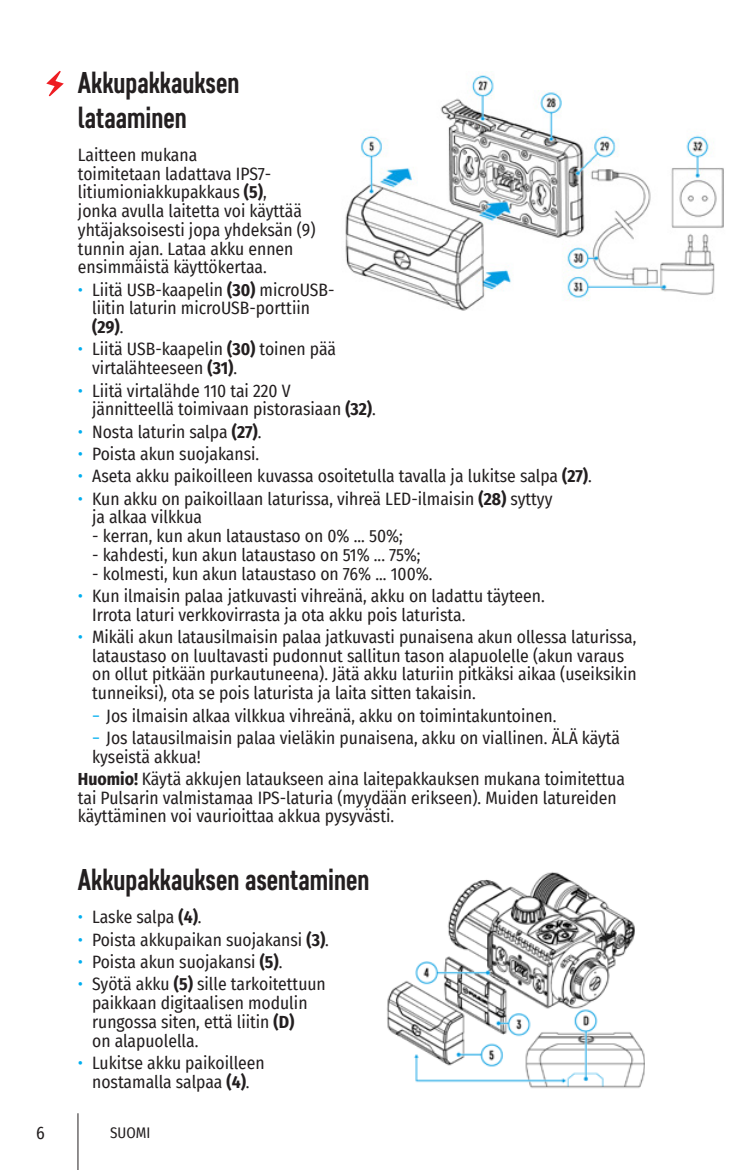
<style>
.page{position:relative;width:730px;height:1170px;background:#fff}
.page>*{position:absolute;margin:0;border:0;box-sizing:border-box;transform-origin:0 0}
.t1{font:700 30px/35px "Core Sans D57 Cn";color:#231f20}
.BODY{font:17.5px/18.8px "Fira Sans Condensed";color:#231f20}
.t2{font:15px "Fira Sans Condensed";color:#231f20}
.s1{font-weight:700}
.s2{color:#00aeef}
</style>
<div class="page">
<hr style="left:78px;top:1113px;width:1px;height:56px;background:#231f20">
<img style="left:387px;top:872px;width:258px;height:216px">
<svg style="left:46px;top:71px;width:18px;height:26px"></svg>
<img style="left:345px;top:74px;width:379px;height:237px">
<p class="t1" style="left:78px;top:64px;width:163px">Akkupakkauksen lataaminen</p>
<p class="BODY" style="left:78px;top:145px;width:239px">Laitteen mukana<br>toimitetaan ladattava IPS7- litiumioniakkupakkaus <span class="s1">(5)</span>,<br>jonka avulla laitetta voi käyttää yhtäjaksoisesti jopa yhdeksän (9) tunnin ajan. Lataa akku ennen ensimmäistä käyttökertaa.</p>
<p class="BODY" style="left:92px;top:280px;width:244px;text-indent:-14px"><span class="s2">•</span> Liitä USB-kaapelin <span class="s1">(30)</span> microUSB&shy;liitin laturin microUSB-porttiin <span class="s1">(29)</span>.</p>
<p class="BODY" style="left:92px;top:339px;width:245px;text-indent:-14px"><span class="s2">•</span> Liitä USB-kaapelin <span class="s1">(30)</span> toinen pää virtalähteeseen <span class="s1">(31)</span>.</p>
<p class="BODY" style="left:92px;top:380px;width:285px;text-indent:-14px"><span class="s2">•</span> Liitä virtalähde 110 tai 220 V jännitteellä toimivaan pistorasiaan <span class="s1">(32)</span>.</p>
<p class="BODY" style="left:78px;top:421px;width:185px"><span class="s2">•</span> Nosta laturin salpa <span class="s1">(27)</span>.</p>
<p class="BODY" style="left:78px;top:444px;width:183px"><span class="s2">•</span> Poista akun suojakansi.</p>
<p class="BODY" style="left:78px;top:466px;width:515px"><span class="s2">•</span> Aseta akku paikoilleen kuvassa osoitetulla tavalla ja lukitse salpa <span class="s1">(27)</span>.</p>
<p class="BODY" style="left:92px;top:488px;width:462px;text-indent:-14px"><span class="s2">•</span> Kun akku on paikoillaan laturissa, vihreä LED-ilmaisin <span class="s1">(28)</span> syttyy ja alkaa vilkkua</p>
<p class="BODY" style="left:92px;top:526px;width:312px">- kerran, kun akun lataustaso on 0% ... 50%;</p>
<p class="BODY" style="left:92px;top:545px;width:330px">- kahdesti, kun akun lataustaso on 51% ... 75%;</p>
<p class="BODY" style="left:92px;top:563px;width:342px">- kolmesti, kun akun lataustaso on 76% ... 100%.</p>
<p class="BODY" style="left:92px;top:586px;width:454px;text-indent:-14px"><span class="s2">•</span> Kun ilmaisin palaa jatkuvasti vihreänä, akku on ladattu täyteen.<br>Irrota laturi verkkovirrasta ja ota akku pois laturista.</p>
<p class="BODY" style="left:92px;top:627px;width:546px;text-indent:-14px"><span class="s2">•</span> Mikäli akun latausilmaisin palaa jatkuvasti punaisena akun ollessa laturissa, lataustaso on luultavasti pudonnut sallitun tason alapuolelle (akun varaus on ollut pitkään purkautuneena). Jätä akku laturiin pitkäksi aikaa (useiksikin tunneiksi), ota se pois laturista ja laita sitten takaisin.</p>
<p class="BODY" style="left:92px;top:705px;width:466px"><span class="s2">द</span> Jos ilmaisin alkaa vilkkua vihreänä, akku on toimintakuntoinen.</p>
<p class="BODY" style="left:92px;top:727px;width:529px"><span class="s2">द</span> Jos latausilmaisin palaa vieläkin punaisena, akku on viallinen. ÄLÄ käytä kyseistä akkua!</p>
<p class="BODY" style="left:78px;top:769px;width:549px"><span class="s1">Huomio!</span> Käytä akkujen lataukseen aina laitepakkauksen mukana toimitettua tai Pulsarin valmistamaa IPS-laturia (myydään erikseen). Muiden latureiden käyttäminen voi vaurioittaa akkua pysyvästi.</p>
<p class="t1" style="left:78px;top:862px;width:293px">Akkupakkauksen asentaminen</p>
<p class="BODY" style="left:78px;top:907px;width:125px"><span class="s2">•</span> Laske salpa <span class="s1">(4)</span>.</p>
<p class="BODY" style="left:78px;top:929px;width:253px"><span class="s2">•</span> Poista akkupaikan suojakansi <span class="s1">(3)</span>.</p>
<p class="BODY" style="left:78px;top:951px;width:206px"><span class="s2">•</span> Poista akun suojakansi <span class="s1">(5)</span>.</p>
<p class="BODY" style="left:92px;top:974px;width:235px;text-indent:-14px"><span class="s2">•</span> Syötä akku <span class="s1">(5)</span> sille tarkoitettuun paikkaan digitaalisen modulin rungossa siten, että liitin <span class="s1">(D)<br></span>on alapuolella.</p>
<p class="BODY" style="left:78px;top:1052px;width:188px;text-align:center"><span class="s2">•</span> Lukitse akku paikoilleen nostamalla salpaa <span class="s1">(4)</span>.</p>
<p class="BODY" style="left:36px;top:1122px;width:10px">6</p>
<p class="t2" style="left:110px;top:1121px;width:42px">SUOMI</p>
</div>
